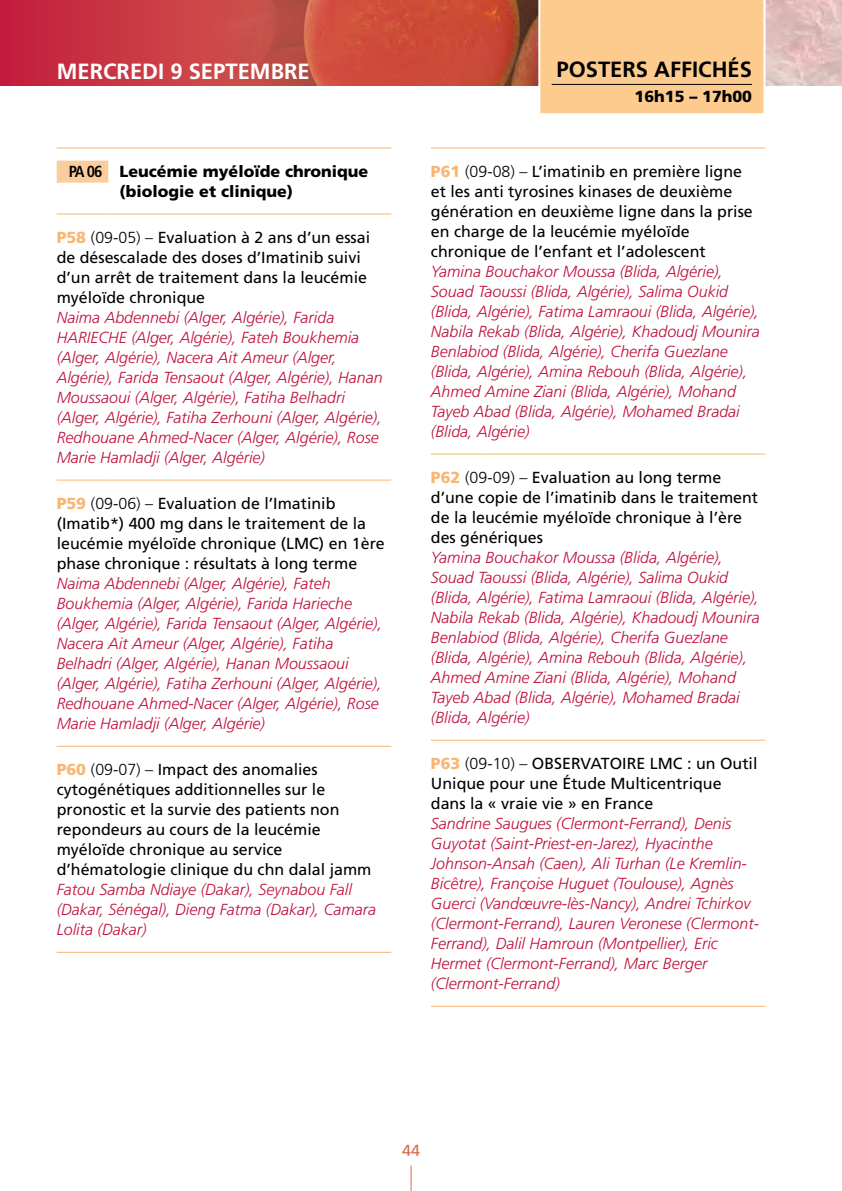
<style>
.page{position:relative;width:842px;height:1191px;background:#fff}
.page>*{position:absolute;margin:0;border:0;box-sizing:border-box;transform-origin:0 0}
.t1{font:700 22px "Frutiger LT Std";color:#fff}
.t2{font:700 22px "Frutiger LT Std";color:#000}
.t3{font:italic 300 16px/20px "Frutiger LT Std";color:#c0103c}
.t4{font:16px/20px "Frutiger LT Std";color:#000}
.t5{font:900 16px/20px "Frutiger LT Std";color:#000}
.t6{font:16px "Frutiger LT Std";color:#d96b50}
.s1{font-weight:700;font-stretch:condensed}
.s2{font-weight:900;color:#f8b671}
.s3{font-weight:300}
</style>
<div class="page">
<svg style="left:411px;top:1165px;width:1px;height:26px"></svg>
<svg style="left:0;top:0;width:842px;height:85px;background:#c8524f"></svg>
<div style="left:538px;top:0;width:227px;height:114px;background:#fccb8d"></div>
<hr style="left:57px;top:147px;width:51px;height:1px;background:#f8b671">
<hr style="left:108px;top:147px;width:283px;height:1px;background:#f8b671">
<hr style="left:57px;top:213px;width:51px;height:1px;background:#f8b671">
<hr style="left:108px;top:213px;width:283px;height:1px;background:#f8b671">
<hr style="left:57px;top:479px;width:51px;height:1px;background:#f8b671">
<hr style="left:108px;top:479px;width:283px;height:1px;background:#f8b671">
<hr style="left:57px;top:745px;width:51px;height:1px;background:#f8b671">
<hr style="left:108px;top:745px;width:283px;height:1px;background:#f8b671">
<hr style="left:57px;top:951px;width:51px;height:1px;background:#f8b671">
<hr style="left:108px;top:951px;width:283px;height:1px;background:#f8b671">
<div style="left:57px;top:161px;width:51px;height:22px;background:#fbcd9d"></div>
<hr style="left:431px;top:147px;width:51px;height:1px;background:#f8b671">
<hr style="left:482px;top:147px;width:283px;height:1px;background:#f8b671">
<hr style="left:431px;top:453px;width:51px;height:1px;background:#f8b671">
<hr style="left:482px;top:453px;width:283px;height:1px;background:#f8b671">
<hr style="left:431px;top:739px;width:51px;height:1px;background:#f8b671">
<hr style="left:482px;top:739px;width:283px;height:1px;background:#f8b671">
<hr style="left:431px;top:1005px;width:51px;height:1px;background:#f8b671">
<hr style="left:482px;top:1005px;width:283px;height:1px;background:#f8b671">
<h1 class="t1" style="left:57px;top:59px;width:255px">MERCREDI 9 SEPTEMBRE</h1>
<h1 class="t2" style="left:556px;top:56px;width:197px">POSTERS AFFICHÉS</h1>
<p class="t5" style="left:635px;top:86px;width:119px">16h15 – 17h00</p>
<p class="t5" style="left:120px;top:161px;width:250px;text-indent:-51px"><span class="s1">PA 06</span> Leucémie myéloïde chronique (biologie et clinique)</p>
<p class="t4" style="left:57px;top:227px;width:315px"><span class="s2">P58</span> <span class="s3">(09-05) –</span> Evaluation à 2 ans d’un essai de désescalade des doses d’Imatinib suivi d’un arrêt de traitement dans la leucémie myéloïde chronique</p>
<p class="t3" style="left:57px;top:308px;width:328px">Naima Abdennebi (Alger, Algérie), Farida HARIECHE (Alger, Algérie), Fateh Boukhemia (Alger, Algérie), Nacera Ait Ameur (Alger, Algérie), Farida Tensaout (Alger, Algérie), Hanan Moussaoui (Alger, Algérie), Fatiha Belhadri (Alger, Algérie), Fatiha Zerhouni (Alger, Algérie), Redhouane Ahmed-Nacer (Alger, Algérie), Rose Marie Hamladji (Alger, Algérie)</p>
<p class="t4" style="left:57px;top:493px;width:330px"><span class="s2">P59</span> <span class="s3">(09-06) –</span> Evaluation de l’Imatinib (Imatib*) 400 mg dans le traitement de la leucémie myéloïde chronique (LMC) en 1ère phase chronique : résultats à long terme</p>
<p class="t3" style="left:57px;top:574px;width:327px">Naima Abdennebi (Alger, Algérie), Fateh Boukhemia (Alger, Algérie), Farida Harieche (Alger, Algérie), Farida Tensaout (Alger, Algérie), Nacera Ait Ameur (Alger, Algérie), Fatiha Belhadri (Alger, Algérie), Hanan Moussaoui (Alger, Algérie), Fatiha Zerhouni (Alger, Algérie), Redhouane Ahmed-Nacer (Alger, Algérie), Rose Marie Hamladji (Alger, Algérie)</p>
<p class="t4" style="left:57px;top:759px;width:316px"><span class="s2">P60</span> <span class="s3">(09-07) –</span> Impact des anomalies cytogénétiques additionnelles sur le pronostic et la survie des patients non repondeurs au cours de la leucémie myéloïde chronique au service d’hématologie clinique du chn dalal jamm</p>
<p class="t3" style="left:57px;top:880px;width:321px">Fatou Samba Ndiaye (Dakar), Seynabou Fall (Dakar, Sénégal), Dieng Fatma (Dakar), Camara<br>Lolita (Dakar)</p>
<p class="t4" style="left:431px;top:161px;width:323px"><span class="s2">P61</span> <span class="s3">(09-08) –</span> L’imatinib en première ligne et les anti tyrosines kinases de deuxième génération en deuxième ligne dans la prise en charge de la leucémie myéloïde chronique de l’enfant et l’adolescent</p>
<p class="t3" style="left:431px;top:262px;width:330px">Yamina Bouchakor Moussa (Blida, Algérie), Souad Taoussi (Blida, Algérie), Salima Oukid (Blida, Algérie), Fatima Lamraoui (Blida, Algérie), Nabila Rekab (Blida, Algérie), Khadoudj Mounira Benlabiod (Blida, Algérie), Cherifa Guezlane (Blida, Algérie), Amina Rebouh (Blida, Algérie), Ahmed Amine Ziani (Blida, Algérie), Mohand Tayeb Abad (Blida, Algérie), Mohamed Bradai (Blida, Algérie)</p>
<p class="t4" style="left:431px;top:467px;width:329px"><span class="s2">P62</span> <span class="s3">(09-09) –</span> Evaluation au long terme d’une copie de l’imatinib dans le traitement de la leucémie myéloïde chronique à l’ère des génériques</p>
<p class="t3" style="left:431px;top:548px;width:330px">Yamina Bouchakor Moussa (Blida, Algérie), Souad Taoussi (Blida, Algérie), Salima Oukid (Blida, Algérie), Fatima Lamraoui (Blida, Algérie), Nabila Rekab (Blida, Algérie), Khadoudj Mounira Benlabiod (Blida, Algérie), Cherifa Guezlane (Blida, Algérie), Amina Rebouh (Blida, Algérie), Ahmed Amine Ziani (Blida, Algérie), Mohand Tayeb Abad (Blida, Algérie), Mohamed Bradai (Blida, Algérie)</p>
<p class="t4" style="left:431px;top:753px;width:328px"><span class="s2">P63</span> <span class="s3">(09-10) –</span> OBSERVATOIRE LMC : un Outil<br>Unique pour une Étude Multicentrique dans la « vraie vie » en France</p>
<p class="t3" style="left:431px;top:814px;width:330px">Sandrine Saugues (Clermont-Ferrand), Denis Guyotat (Saint-Priest-en-Jarez), Hyacinthe Johnson-Ansah (Caen), Ali Turhan (Le Kremlin-Bicêtre), Françoise Huguet (Toulouse), Agnès Guerci (Vandœuvre-lès-Nancy), Andrei Tchirkov (Clermont-Ferrand), Lauren Veronese (Clermont-Ferrand), Dalil Hamroun (Montpellier), Eric Hermet (Clermont-Ferrand), Marc Berger (Clermont-Ferrand)</p>
<p class="t6" style="left:402px;top:1141px;width:19px">44</p>
</div>
